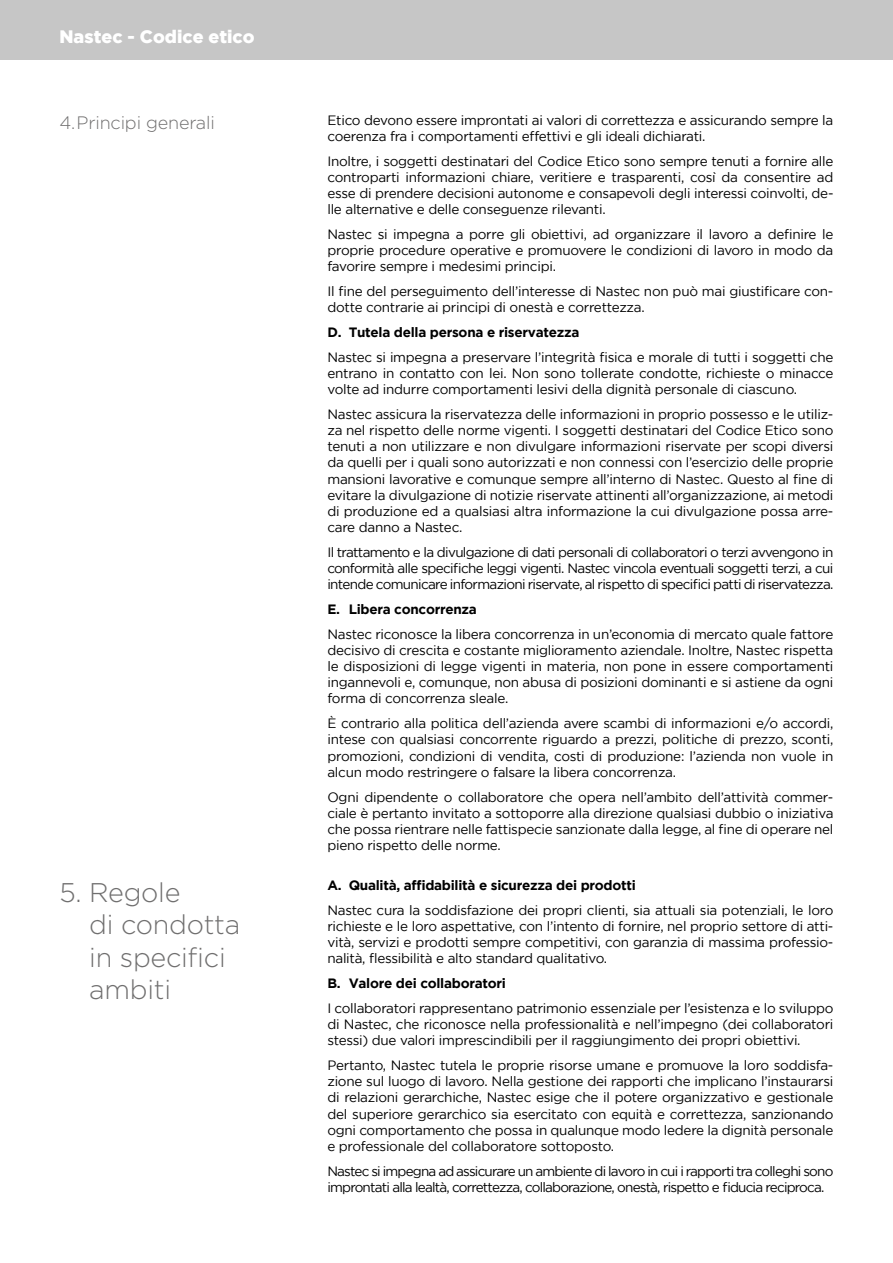
<style>
.page{position:relative;width:893px;height:1263px;background:#fff}
.page>*{position:absolute;margin:0;border:0;box-sizing:border-box;transform-origin:0 0}
.t1{font:300 27px/32.4px "Gotham";letter-spacing:-.01em;color:#706f6f}
.t2{font:900 18px "Gotham";color:#fff}
.t3{font:300 18px "Gotham";letter-spacing:-.01em;color:#706f6f}
.t4{font:13.5px/16.2px "Gotham";letter-spacing:-.02em;color:#000;text-align:justify}
.t5{font:13.5px/16.2px "Gotham";letter-spacing:-.06em;color:#000}
.t6{font:700 13.5px "Gotham";letter-spacing:-.02em;color:#000}
</style>
<div class="page">
<div style="left:0;top:0;width:893px;height:60px;background:#c6c6c6"></div>
<h2 class="t2" style="left:60px;top:26px;width:197px">Nastec - Codice etico</h2>
<h2 class="t3" style="left:60px;top:111px;width:157px">4.Principi generali</h2>
<p class="t4" style="left:327px;top:112px;width:507px">Etico devono essere improntati ai valori di correttezza e assicurando sempre la coerenza fra i comportamenti effettivi e gli ideali dichiarati.</p>
<p class="t4" style="left:327px;top:152px;width:508px">Inoltre, i soggetti destinatari del Codice Etico sono sempre tenuti a fornire alle controparti informazioni chiare, veritiere e trasparenti, così da consentire ad esse di prendere decisioni autonome e consapevoli degli interessi coinvolti, de&shy;lle alternative e delle conseguenze rilevanti.</p>
<p class="t4" style="left:327px;top:226px;width:507px">Nastec si impegna a porre gli obiettivi, ad organizzare il lavoro a definire le proprie procedure operative e promuovere le condizioni di lavoro in modo da favorire sempre i medesimi principi.</p>
<p class="t4" style="left:327px;top:283px;width:507px">Il fine del perseguimento dell’interesse di Nastec non può mai giustificare con&shy;dotte contrarie ai principi di onestà e correttezza.</p>
<p class="t6" style="left:327px;top:324px;width:253px">D. Tutela della persona e riservatezza</p>
<p class="t4" style="left:327px;top:349px;width:508px">Nastec si impegna a preservare l’integrità fisica e morale di tutti i soggetti che entrano in contatto con lei. Non sono tollerate condotte, richieste o minacce volte ad indurre comportamenti lesivi della dignità personale di ciascuno.</p>
<p class="t4" style="left:327px;top:406px;width:508px">Nastec assicura la riservatezza delle informazioni in proprio possesso e le utiliz&shy;za nel rispetto delle norme vigenti. I soggetti destinatari del Codice Etico sono tenuti a non utilizzare e non divulgare informazioni riservate per scopi diversi da quelli per i quali sono autorizzati e non connessi con l’esercizio delle proprie mansioni lavorative e comunque sempre all’interno di Nastec. Questo al fine di evitare la divulgazione di notizie riservate attinenti all’organizzazione, ai metodi di produzione ed a qualsiasi altra informazione la cui divulgazione possa arre&shy;care danno a Nastec.</p>
<p class="t4" style="left:327px;top:544px;width:507px">Il trattamento e la divulgazione di dati personali di collaboratori o terzi avvengono in conformità alle specifiche leggi vigenti. Nastec vincola eventuali soggetti terzi, a cui intende comunicare informazioni riservate, al rispetto di specifici patti di riservatezza.</p>
<p class="t6" style="left:327px;top:601px;width:151px">E. Libera concorrenza</p>
<p class="t4" style="left:327px;top:626px;width:508px">Nastec riconosce la libera concorrenza in un’economia di mercato quale fattore decisivo di crescita e costante miglioramento aziendale. Inoltre, Nastec rispetta le disposizioni di legge vigenti in materia, non pone in essere comportamenti ingannevoli e, comunque, non abusa di posizioni dominanti e si astiene da ogni forma di concorrenza sleale.</p>
<p class="t4" style="left:327px;top:715px;width:507px">È contrario alla politica dell’azienda avere scambi di informazioni e/o accordi, intese con qualsiasi concorrente riguardo a prezzi, politiche di prezzo, sconti, promozioni, condizioni di vendita, costi di produzione: l’azienda non vuole in alcun modo restringere o falsare la libera concorrenza.</p>
<p class="t4" style="left:327px;top:788px;width:508px">Ogni dipendente o collaboratore che opera nell’ambito dell’attività commer&shy;ciale è pertanto invitato a sottoporre alla direzione qualsiasi dubbio o iniziativa che possa rientrare nelle fattispecie sanzionate dalla legge, al fine di operare nel pieno rispetto delle norme.</p>
<h1 class="t1" style="left:89px;top:875px;width:152px;text-indent:-30px">5. Regole<br>di condotta in specifici ambiti</h1>
<p class="t6" style="left:327px;top:877px;width:310px">A. Qualità, affidabilità e sicurezza dei prodotti</p>
<p class="t4" style="left:327px;top:902px;width:507px">Nastec cura la soddisfazione dei propri clienti, sia attuali sia potenziali, le loro richieste e le loro aspettative, con l’intento di fornire, nel proprio settore di atti&shy;vità, servizi e prodotti sempre competitivi, con garanzia di massima professio&shy;nalità, flessibilità e alto standard qualitativo.</p>
<p class="t6" style="left:327px;top:975px;width:180px">B. Valore dei collaboratori</p>
<p class="t4" style="left:327px;top:1000px;width:507px">I collaboratori rappresentano patrimonio essenziale per l’esistenza e lo sviluppo di Nastec, che riconosce nella professionalità e nell’impegno (dei collaboratori stessi) due valori imprescindibili per il raggiungimento dei propri obiettivi.</p>
<p class="t4" style="left:327px;top:1057px;width:508px">Pertanto, Nastec tutela le proprie risorse umane e promuove la loro soddisfa&shy;zione sul luogo di lavoro. Nella gestione dei rapporti che implicano l’instaurarsi di relazioni gerarchiche, Nastec esige che il potere organizzativo e gestionale del superiore gerarchico sia esercitato con equità e correttezza, sanzionando ogni comportamento che possa in qualunque modo ledere la dignità personale e professionale del collaboratore sottoposto.</p>
<p class="t5" style="left:327px;top:1162px;width:507px">Nastec si impegna ad assicurare un ambiente di lavoro in cui i rapporti tra colleghi sono improntati alla lealtà, correttezza, collaborazione, onestà, rispetto e fiducia reciproca.</p>
</div>
